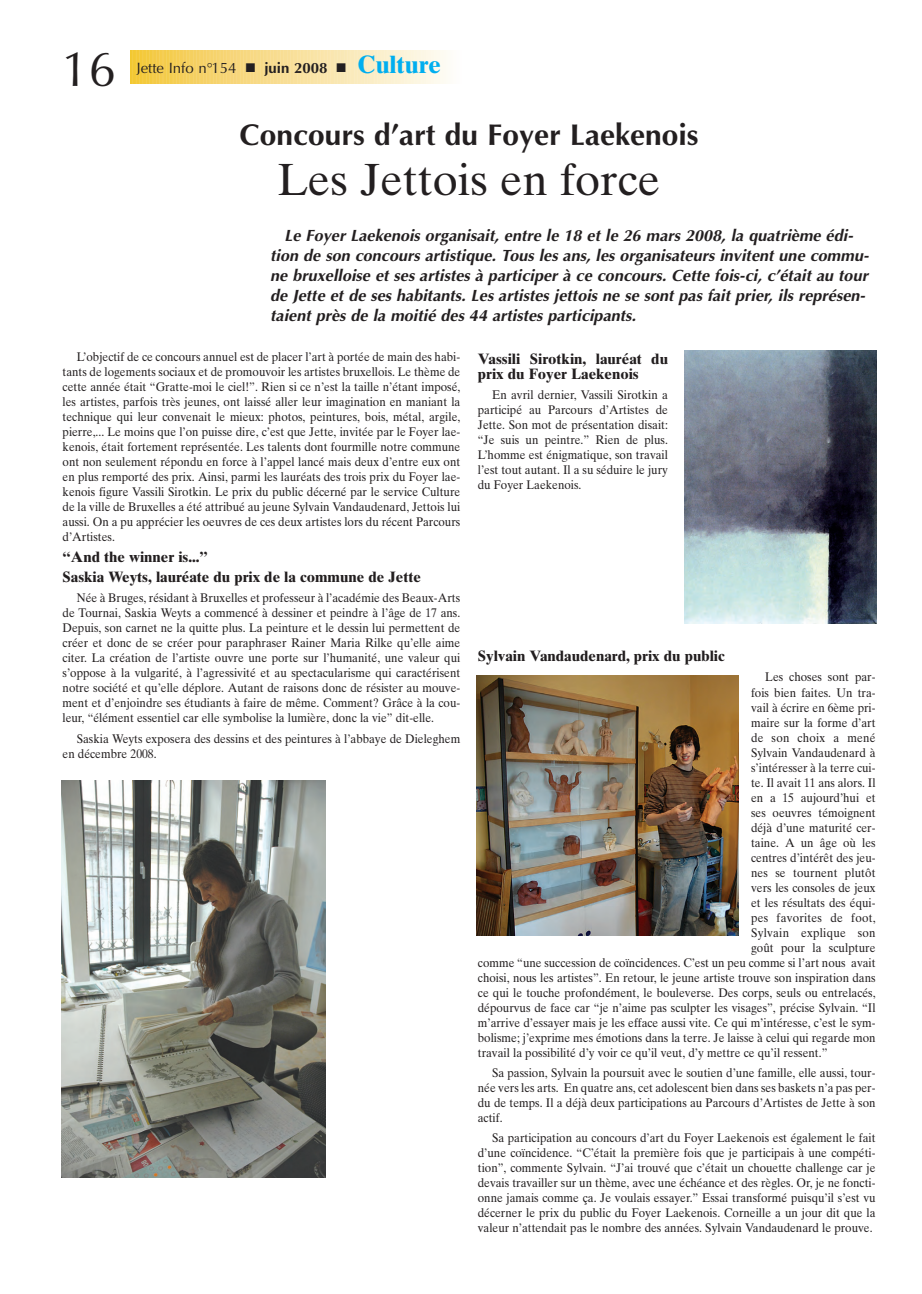
<style>
.page{position:relative;width:922px;height:1294px;background:#fff}
.page>*{position:absolute;margin:0;border:0;box-sizing:border-box;transform-origin:0 0}
.t1{font:49.25px "Optima";color:#231f20}
.t2{font:45px "Times Ten";color:#231f20}
.t3{font:700 30px "Optima";color:#231f20}
.t4{font:italic 700 16.25px/20px "Optima";color:#231f20}
.t5{font:700 15px/20.2px "Times Ten";color:#231f20}
.t6{font:15px "Optima";color:#231f20}
.t7{font:12.5px/15px "Times Ten";color:#231f20;text-align:justify;scale:.92 1}
.t8{font:12.5px "Times Ten";letter-spacing:.02em;color:#231f20;scale:.92 1}
.s1{font-weight:700}
.s2{font-family:"Times Ten";font-weight:700;font-size:25px;color:#00aeef}
</style>
<div class="page">
<img style="left:61px;top:50px;width:816px;height:1128px">
<h1 class="t1" style="left:61px;top:48px;width:56px">16</h1>
<p class="t6" style="left:136px;top:62px;width:306px">Jette Info n°154 ■ <span class="s1">juin 2008</span> ■ <span class="s2">Culture</span></p>
<h3 class="t3" style="left:240px;top:122px;width:460px">Concours d’art du Foyer Laekenois</h3>
<h2 class="t2" style="left:278px;top:163px;width:384px">Les Jettois en force</h2>
<p class="t4" style="left:270px;top:227px;width:603px;text-indent:14px">Le Foyer Laekenois organisait, entre le 18 et le 26 mars 2008, la quatrième édi&shy;tion de son concours artistique. Tous les ans, les organisateurs invitent une commu&shy;ne bruxelloise et ses artistes à participer à ce concours. Cette fois-ci, c’était au tour de Jette et de ses habitants. Les artistes jettois ne se sont pas fait prier, ils représen&shy;taient près de la moitié des 44 artistes participants.</p>
<p class="t7" style="left:63px;top:350px;width:434px;text-indent:14px">L’objectif de ce concours annuel est de placer l’art à portée de main des habi&shy;tants de logements sociaux et de promouvoir les artistes bruxellois. Le thème de cette année était “Gratte-moi le ciel!”. Rien si ce n’est la taille n’étant imposé, les artistes, parfois très jeunes, ont laissé aller leur imagination en maniant la technique qui leur convenait le mieux: photos, peintures, bois, métal, argile, pierre,... Le moins que l’on puisse dire, c’est que Jette, invitée par le Foyer lae&shy;kenois, était fortement représentée. Les talents dont fourmille notre commune ont non seulement répondu en force à l’appel lancé mais deux d’entre eux ont en plus remporté des prix. Ainsi, parmi les lauréats des trois prix du Foyer lae&shy;kenois figure Vassili Sirotkin. Le prix du public décerné par le service Culture de la ville de Bruxelles a été attribué au jeune Sylvain Vandaudenard, Jettois lui aussi. On a pu apprécier les oeuvres de ces deux artistes lors du récent Parcours d’Artistes.</p>
<p class="t5" style="left:63px;top:547px;width:360px">“And the winner is...”<br>Saskia Weyts, lauréate du prix de la commune de Jette</p>
<p class="t7" style="left:63px;top:591px;width:434px;text-indent:14px">Née à Bruges, résidant à Bruxelles et professeur à l’académie des Beaux-Arts de Tournai, Saskia Weyts a commencé à dessiner et peindre à l’âge de 17 ans.<br>Depuis, son carnet ne la quitte plus. La peinture et le dessin lui permettent de créer et donc de se créer pour paraphraser Rainer Maria Rilke qu’elle aime citer. La création de l’artiste ouvre une porte sur l’humanité, une valeur qui s’oppose à la vulgarité, à l’agressivité et au spectacularisme qui caractérisent notre société et qu’elle déplore. Autant de raisons donc de résister au mouve&shy;ment et d’enjoindre ses étudiants à faire de même. Comment? Grâce à la cou&shy;leur, “élément essentiel car elle symbolise la lumière, donc la vie” dit-elle.</p>
<p class="t7" style="left:63px;top:732px;width:434px;text-indent:14px">Saskia Weyts exposera des dessins et des peintures à l’abbaye de Dieleghem en décembre 2008.</p>
<p class="t5" style="left:478px;top:353px;width:192px;line-height:15px">Vassili Sirotkin, lauréat du prix du Foyer Laekenois</p>
<p class="t7" style="left:478px;top:389px;width:208px;text-indent:14px">En avril dernier, Vassili Sirotkin a participé au Parcours d’Artistes de Jette. Son mot de présentation disait: “Je suis un peintre.” Rien de plus.<br>L’homme est énigmatique, son travail l’est tout autant. Il a su séduire le jury du Foyer Laekenois.</p>
<p class="t5" style="left:478px;top:647px;width:248px">Sylvain Vandaudenard, prix du public</p>
<p class="t7" style="left:765px;top:671px;width:121px">Les choses sont par-</p>
<p class="t7" style="left:751px;top:686px;width:137px">fois bien faites. Un tra-</p>
<p class="t7" style="left:751px;top:701px;width:137px">vail à écrire en 6ème pri-</p>
<p class="t7" style="left:751px;top:716px;width:137px">maire sur la forme d’art</p>
<p class="t8" style="left:751px;top:732px;width:137px">de son choix a mené</p>
<p class="t7" style="left:751px;top:746px;width:137px">Sylvain Vandaudenard à</p>
<p class="t7" style="left:751px;top:761px;width:137px">s’intéresser à la terre cui-</p>
<p class="t7" style="left:751px;top:776px;width:137px">te. Il avait 11 ans alors. Il</p>
<p class="t7" style="left:751px;top:791px;width:137px">en a 15 aujourd’hui et</p>
<p class="t7" style="left:751px;top:806px;width:137px">ses oeuvres témoignent</p>
<p class="t7" style="left:751px;top:821px;width:137px">déjà d’une maturité cer-</p>
<p class="t7" style="left:751px;top:836px;width:137px">taine. A un âge où les</p>
<p class="t7" style="left:751px;top:851px;width:137px">centres d’intérêt des jeu-</p>
<p class="t7" style="left:751px;top:866px;width:137px">nes se tournent plutôt</p>
<p class="t7" style="left:751px;top:881px;width:137px">vers les consoles de jeux</p>
<p class="t7" style="left:751px;top:896px;width:137px">et les résultats des équi-</p>
<p class="t8" style="left:751px;top:912px;width:137px">pes favorites de foot,</p>
<p class="t8" style="left:751px;top:927px;width:137px">Sylvain explique son</p>
<p class="t7" style="left:751px;top:941px;width:137px">goût pour la sculpture</p>
<p class="t7" style="left:478px;top:956px;width:434px">comme “une succession de coïncidences. C’est un peu comme si l’art nous avait</p>
<p class="t7" style="left:478px;top:971px;width:434px">choisi, nous les artistes”. En retour, le jeune artiste trouve son inspiration dans</p>
<p class="t7" style="left:478px;top:986px;width:434px">ce qui le touche profondément, le bouleverse. Des corps, seuls ou entrelacés,</p>
<p class="t7" style="left:478px;top:1001px;width:434px">dépourvus de face car “je n’aime pas sculpter les visages”, précise Sylvain. “Il</p>
<p class="t7" style="left:478px;top:1016px;width:434px">m’arrive d’essayer mais je les efface aussi vite. Ce qui m’intéresse, c’est le sym-</p>
<p class="t7" style="left:478px;top:1031px;width:434px">bolisme; j’exprime mes émotions dans la terre. Je laisse à celui qui regarde mon</p>
<p class="t7" style="left:478px;top:1046px;width:381px">travail la possibilité d’y voir ce qu’il veut, d’y mettre ce qu’il ressent.”</p>
<p class="t7" style="left:478px;top:1066px;width:434px;text-indent:14px">Sa passion, Sylvain la poursuit avec le soutien d’une famille, elle aussi, tour&shy;née vers les arts. En quatre ans, cet adolescent bien dans ses baskets n’a pas per&shy;du de temps. Il a déjà deux participations au Parcours d’Artistes de Jette à son actif.</p>
<p class="t7" style="left:478px;top:1131px;width:434px;text-indent:14px">Sa participation au concours d’art du Foyer Laekenois est également le fait d’une coïncidence. “C’était la première fois que je participais à une compéti&shy;tion”, commente Sylvain. “J’ai trouvé que c’était un chouette challenge car je devais travailler sur un thème, avec une échéance et des règles. Or, je ne foncti&shy;onne jamais comme ça. Je voulais essayer.” Essai transformé puisqu’il s’est vu décerner le prix du public du Foyer Laekenois. Corneille a un jour dit que la valeur n’attendait pas le nombre des années. Sylvain Vandaudenard le prouve.</p>
</div>
